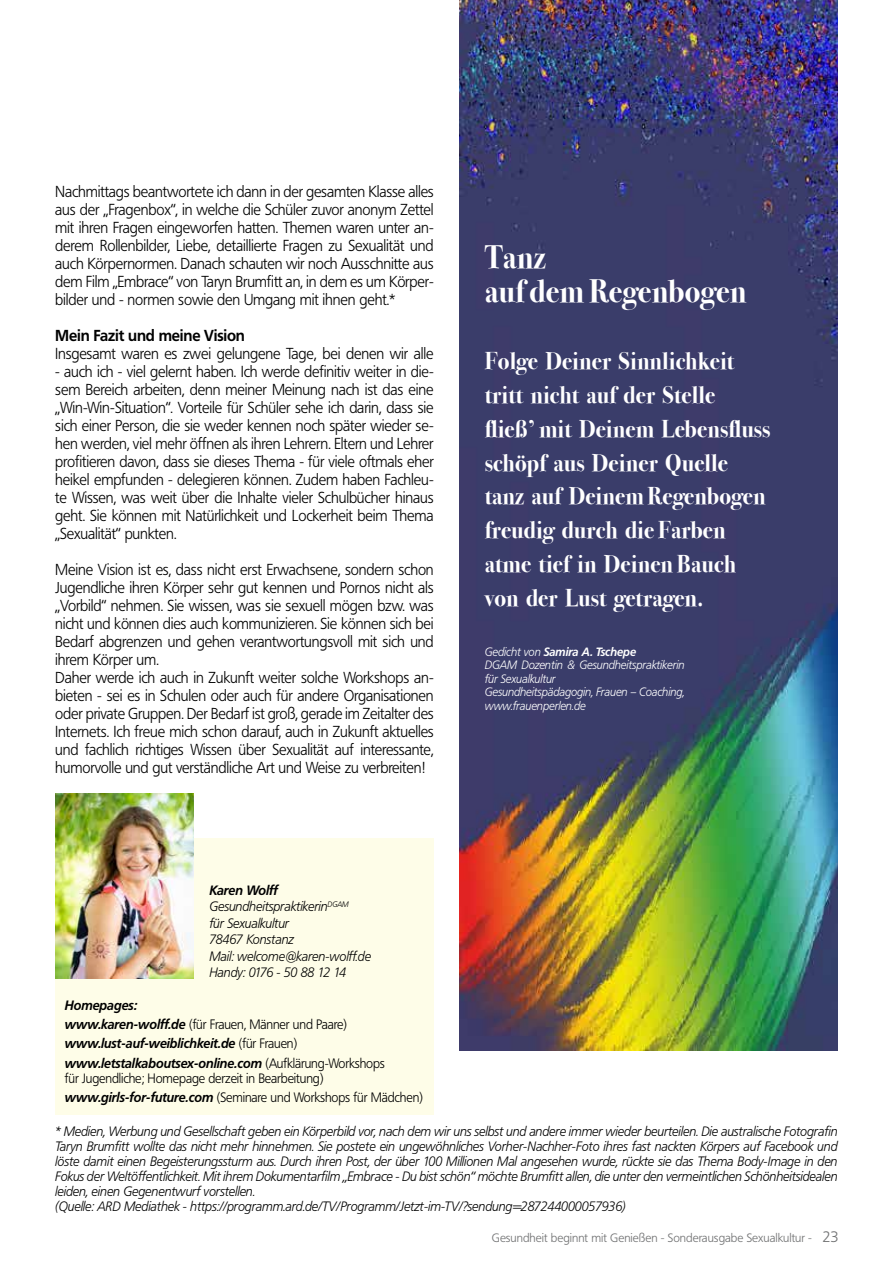
<style>
.page{position:relative;width:893px;height:1263px;background:#fff}
.page>*{position:absolute;margin:0;border:0;box-sizing:border-box;transform-origin:0 0}
.t1{font:700 32.4px/33.8px "Bodoni Svty Two OSITCTT";letter-spacing:.005em;color:#fff;scale:.95 1}
.t2{font:700 24.3px/33.8px "Bodoni Svty Two OSITCTT";letter-spacing:.005em;color:#fff;scale:.95 1}
.t3{font:300 15.75px/18px "Frutiger BQ";letter-spacing:-.01em;color:#000;text-align:justify;scale:.95 1}
.t4{font:700 15.75px "Frutiger BQ";letter-spacing:-.01em;color:#000;scale:.95 1}
.t5{font:italic 300 13.5px/15px "Frutiger BQ";letter-spacing:-.01em;color:#000;scale:.95 1}
.t6{font:italic 700 13.5px/19.2px "Frutiger BQ";letter-spacing:-.01em;color:#000;scale:.95 1}
.t7{font:300 13.5px/19.2px "Frutiger BQ";letter-spacing:-.01em;color:#000;scale:.95 1}
.t8{font:italic 300 12px/13.5px "Frutiger BQ";letter-spacing:-.01em;color:#fff;scale:.95 1}
.t9{font:300 12px "Frutiger BQ";color:#707172}
.s1{font-weight:700}
.s2{font-weight:300;font-style:normal}
.s3{font-weight:700;font-style:italic}
.s4{font-size:15px}
</style>
<div class="page">
<img style="left:459px;top:0;width:379px;height:1050px">
<div style="left:55px;top:839px;width:379px;height:276px;background:#fefde8"></div>
<img style="left:55px;top:794px;width:138px;height:184px">
<p class="t3" style="left:55px;top:182px;width:400px">Nachmittags beantwortete ich dann in der gesamten Klasse alles aus der „Fragenbox“, in welche die Schüler zuvor anonym Zettel mit ihren Fragen eingeworfen hatten. Themen waren unter an&shy;derem Rollenbilder, Liebe, detaillierte Fragen zu Sexualität und auch Körpernormen. Danach schauten wir noch Ausschnitte aus dem Film „Embrace“ von Taryn Brumfitt an, in dem es um Körper&shy;bilder und - normen sowie den Umgang mit ihnen geht.*</p>
<p class="t4" style="left:55px;top:326px;width:201px">Mein Fazit und meine Vision</p>
<p class="t3" style="left:55px;top:344px;width:400px">Insgesamt waren es zwei gelungene Tage, bei denen wir alle</p>
<p class="t3" style="left:55px;top:363px;width:400px">- auch ich - viel gelernt haben. Ich werde definitiv weiter in die&shy;sem Bereich arbeiten, denn meiner Meinung nach ist das eine „Win-Win-Situation“. Vorteile für Schüler sehe ich darin, dass sie sich einer Person, die sie weder kennen noch später wieder se&shy;hen werden, viel mehr öffnen als ihren Lehrern. Eltern und Lehrer profitieren davon, dass sie dieses Thema - für viele oftmals eher heikel empfunden - delegieren können. Zudem haben Fachleu&shy;te Wissen, was weit über die Inhalte vieler Schulbücher hinaus geht. Sie können mit Natürlichkeit und Lockerheit beim Thema „Sexualität“ punkten.</p>
<p class="t3" style="left:55px;top:561px;width:400px;text-align:left">Meine Vision ist es, dass nicht erst Erwachsene, sondern schon Jugendliche ihren Körper sehr gut kennen und Pornos nicht als „Vorbild“ nehmen. Sie wissen, was sie sexuell mögen bzw. was nicht und können dies auch kommunizieren. Sie können sich bei Bedarf abgrenzen und gehen verantwortungsvoll mit sich und ihrem Körper um.<br>Daher werde ich auch in Zukunft weiter solche Workshops an&shy;bieten - sei es in Schulen oder auch für andere Organisationen oder private Gruppen. Der Bedarf ist groß, gerade im Zeitalter des Internets. Ich freue mich schon darauf, auch in Zukunft aktuelles und fachlich richtiges Wissen über Sexualität auf interessante, humorvolle und gut verständliche Art und Weise zu verbreiten!</p>
<p class="t5" style="left:209px;top:882px;width:172px;line-height:16.5px"><span class="s1">Karen Wolff<br></span>Gesundheitspraktikerin<sup>DGAM<br></sup>für Sexualkultur<br>78467 Konstanz<br>Mail: welcome@karen-wolff.de<br>Handy: 0176 - 50 88 12 14</p>
<p class="t6" style="left:65px;top:996px;width:338px">Homepages:<br>www.karen-wolff.de <span class="s2">(für Frauen, Männer und Paare) </span>www.lust-auf-weiblichkeit.de <span class="s2">(für Frauen) </span>www.letstalkaboutsex-online.com <span class="s2">(Aufklärung-Workshops</span></p>
<p class="t7" style="left:65px;top:1068px;width:378px">für Jugendliche; Homepage derzeit in Bearbeitung) <span class="s3">www.girls-for-future.com</span> (Seminare und Workshops für Mädchen)</p>
<h1 class="t1" style="left:485px;top:241px;width:277px">Tanz<br>auf dem Regenbogen</h1>
<h2 class="t2" style="left:485px;top:344px;width:302px">Folge Deiner Sinnlichkeit tritt nicht auf der Stelle fließ’ mit Deinem Lebensfluss schöpf aus Deiner Quelle tanz auf Deinem Regenbogen freudig durch die Farben atme tief in Deinen Bauch von der Lust getragen.</h2>
<p class="t8" style="left:485px;top:645px;width:212px">Gedicht von <span class="s1">Samira A. Tschepe<br></span>DGAM Dozentin &amp; Gesundheitspraktikerin für Sexualkultur<br>Gesundheitspädagogin, Frauen – Coaching, www.frauenperlen.de</p>
<p class="t5" style="left:55px;top:1124px;width:825px">* Medien, Werbung und Gesellschaft geben ein Körperbild vor, nach dem wir uns selbst und andere immer wieder beurteilen. Die australische Fotografin Taryn Brumfitt wollte das nicht mehr hinnehmen. Sie postete ein ungewöhnliches Vorher-Nachher-Foto ihres fast nackten Körpers auf Facebook und löste damit einen Begeisterungssturm aus. Durch ihren Post, der über 100 Millionen Mal angesehen wurde, rückte sie das Thema Body-Image in den Fokus der Weltöffentlichkeit. Mit ihrem Dokumentarfilm „Embrace - Du bist schön“ möchte Brumfitt allen, die unter den vermeintlichen Schönheitsidealen leiden, einen Gegenentwurf vorstellen.<br>(Quelle: ARD Mediathek - https://programm.ard.de/TV/Programm/Jetzt-im-TV/?sendung=287244000057936)</p>
<p class="t9" style="left:492px;top:1231px;width:348px">Gesundheit beginnt mit Genießen - Sonderausgabe Sexualkultur - <span class="s4">23</span></p>
</div>
